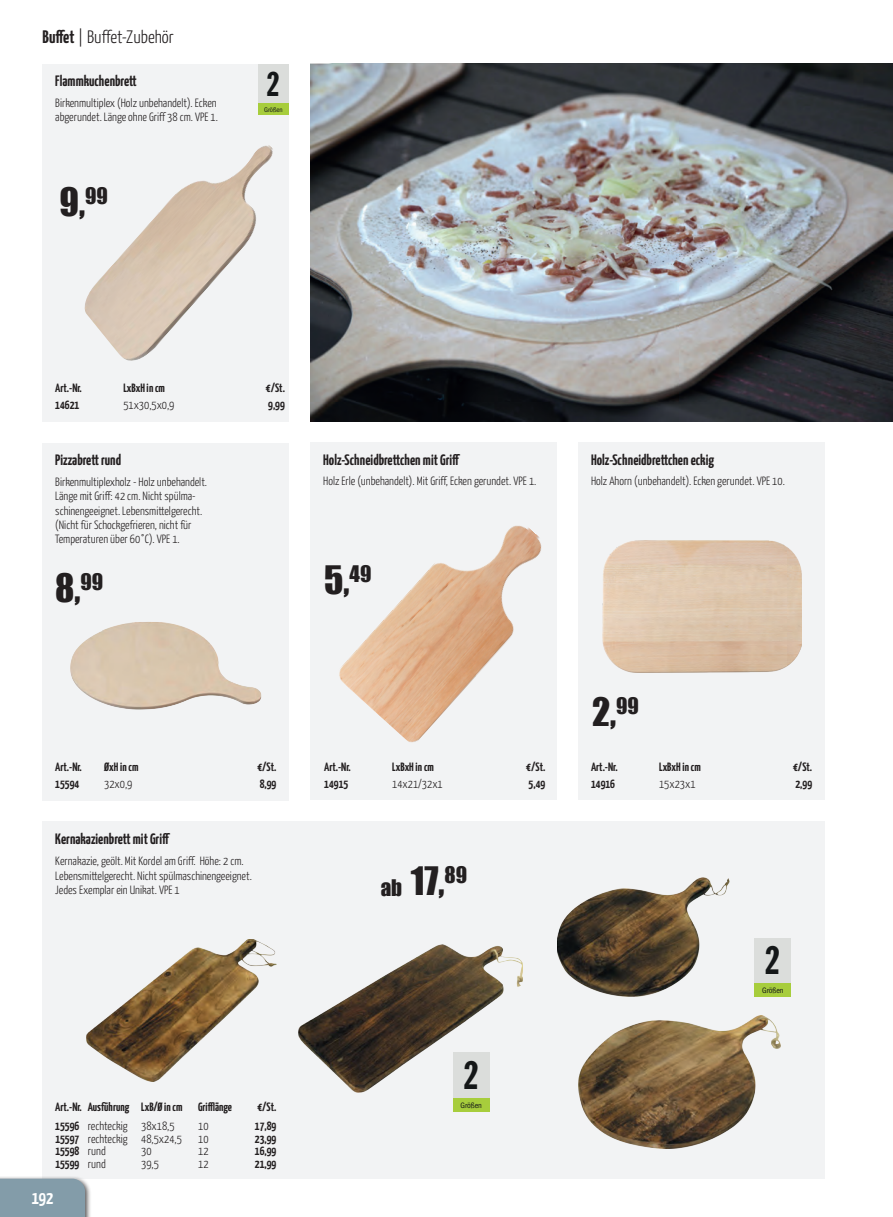
<style>
.page{position:relative;width:893px;height:1217px;background:#fff}
.page>*{position:absolute;margin:0;border:0;box-sizing:border-box;transform-origin:0 0}
.t1{font:41.7px "Franklin Original Pro X Cd";color:#141718}
.t2{font:36px "Impact";color:#231f20}
.t3{font:36px "Franklin Original Pro X Cd";color:#141718}
.t4{font:21px "Impact";color:#231f20}
.t5{font:300 18px "Yanone Kaffeesatz";color:#231f20}
.t6{font:700 18px "Yanone Kaffeesatz";color:#fff}
.t7{font:700 15px "Yanone Kaffeesatz";color:#231f20}
.t8{font:300 12px/14.4px "Yanone Kaffeesatz";color:#231f20}
.t9{font:700 12px "Yanone Kaffeesatz";color:#231f20}
.t10{font:8.1px "Franklin Gothic Pro Cd";color:#141718}
.t11{font:7.05px "Franklin Gothic Pro Cd";color:#141718}
.s1{font-weight:700}
.s2{font-size:36px}
.s3{font-weight:300}
</style>
<div class="page">
<div style="left:43px;top:443px;width:246px;height:357px;background:#f2f3f4"></div>
<img style="left:70px;top:622px;width:192px;height:87px">
<div style="left:310px;top:442px;width:247px;height:357px;background:#f2f3f4"></div>
<div style="left:578px;top:442px;width:247px;height:357px;background:#f2f3f4"></div>
<div style="left:43px;top:64px;width:246px;height:357px;background:#f2f3f4"></div>
<div style="left:258px;top:64px;width:31px;height:40px;background:#dbdddb"></div>
<div style="left:258px;top:104px;width:31px;height:11px;background:#a7cd3c"></div>
<img style="left:84px;top:145px;width:189px;height:216px">
<img style="left:339px;top:525px;width:203px;height:218px">
<img style="left:602px;top:540px;width:200px;height:132px">
<img style="left:310px;top:64px;width:583px;height:358px">
<div style="left:43px;top:821px;width:782px;height:357px;background:#f2f3f4"></div>
<img style="left:299px;top:944px;width:224px;height:148px">
<img style="left:579px;top:1015px;width:201px;height:133px">
<img style="left:557px;top:877px;width:172px;height:119px">
<div style="left:755px;top:937px;width:36px;height:46px;background:#dbdddb"></div>
<div style="left:755px;top:983px;width:36px;height:13px;background:#a7cd3c"></div>
<div style="left:453px;top:1052px;width:36px;height:46px;background:#dbdddb"></div>
<div style="left:453px;top:1098px;width:36px;height:13px;background:#a7cd3c"></div>
<img style="left:87px;top:939px;width:189px;height:142px">
<div style="left:0;top:1175px;width:92px;height:41px;background:#231f20;opacity:.75"></div>
<div style="left:0;top:1178px;width:85px;height:39px;background:#839ca9"></div>
<h3 class="t5" style="left:43px;top:25px;width:133px"><span class="s1">Buffet</span> | Buffet-Zubehör</h3>
<p class="t7" style="left:55px;top:70px;width:83px">Flammkuchenbrett</p>
<p class="t8" style="left:55px;top:95px;width:164px">Birkenmultiplex (Holz unbehandelt). Ecken abgerundet. Länge ohne Griff 38 cm. VPE 1.</p>
<h2 class="t2" style="left:60px;top:174px;width:50px">9,<sup>99</sup></h2>
<h2 class="t3" style="left:267px;top:64px;width:15px">2</h2>
<p class="t11" style="left:264px;top:104px;width:20px">Größen</p>
<p class="t9" style="left:55px;top:379px;width:28px">Art.-Nr.</p>
<p class="t9" style="left:123px;top:379px;width:43px">LxBxH in cm</p>
<p class="t9" style="left:266px;top:379px;width:21px">€/St.</p>
<p class="t9" style="left:55px;top:396px;width:26px">14621</p>
<p class="t8" style="left:123px;top:397px;width:53px">51x30,5x0,9</p>
<p class="t9" style="left:268px;top:396px;width:18px">9,99</p>
<p class="t7" style="left:55px;top:449px;width:67px">Pizzabrett rund</p>
<p class="t8" style="left:55px;top:474px;width:153px">Birkenmultiplexholz - Holz unbehandelt.<br>Länge mit Griff: 42 cm. Nicht spülma&shy;schinengeeignet. Lebensmittelgerecht. (Nicht für Schockgefrieren, nicht für Temperaturen über 60°C). VPE 1.</p>
<h2 class="t2" style="left:55px;top:559px;width:50px">8,<sup>99</sup></h2>
<p class="t7" style="left:323px;top:449px;width:138px">Holz-Schneidbrettchen mit Griff</p>
<p class="t8" style="left:323px;top:473px;width:215px">Holz Erle (unbehandelt). Mit Griff, Ecken gerundet. VPE 1.</p>
<h2 class="t2" style="left:324px;top:552px;width:49px">5,<sup>49</sup></h2>
<p class="t9" style="left:55px;top:758px;width:28px">Art.-Nr.</p>
<p class="t9" style="left:104px;top:758px;width:36px">ØxH in cm</p>
<p class="t9" style="left:257px;top:758px;width:21px">€/St.</p>
<p class="t9" style="left:55px;top:775px;width:26px">15594</p>
<p class="t8" style="left:104px;top:776px;width:30px">32x0,9</p>
<p class="t9" style="left:260px;top:775px;width:18px">8,99</p>
<p class="t7" style="left:55px;top:827px;width:116px">Kernakazienbrett mit Griff</p>
<p class="t8" style="left:55px;top:853px;width:198px">Kernakazie, geölt. Mit Kordel am Griff. Höhe: 2 cm.<br>Lebensmittelgerecht. Nicht spülmaschinengeeignet.<br>Jedes Exemplar ein Unikat. VPE 1</p>
<p class="t9" style="left:324px;top:757px;width:28px">Art.-Nr.</p>
<p class="t9" style="left:392px;top:757px;width:43px">LxBxH in cm</p>
<p class="t9" style="left:526px;top:757px;width:21px">€/St.</p>
<p class="t9" style="left:324px;top:774px;width:26px">14915</p>
<p class="t8" style="left:392px;top:775px;width:52px">14x21/32x1</p>
<p class="t9" style="left:529px;top:774px;width:18px">5,49</p>
<h3 class="t4" style="left:381px;top:864px;width:88px">ab <span class="s2">17,</span>89</h3>
<p class="t9" style="left:55px;top:1097px;width:129px">Art.-Nr. Ausführung LxB/Ø in cm</p>
<p class="t9" style="left:198px;top:1097px;width:35px">Grifflänge</p>
<p class="t9" style="left:257px;top:1097px;width:21px">€/St.</p>
<p class="t8" style="left:55px;top:1117px;width:121px"><span class="s1">15596</span> rechteckig 38x18,5</p>
<p class="t8" style="left:198px;top:1117px;width:12px">10</p>
<p class="t9" style="left:255px;top:1116px;width:23px">17,89</p>
<p class="t8" style="left:55px;top:1130px;width:128px"><span class="s1">15597</span> rechteckig 48,5x24,5</p>
<p class="t8" style="left:198px;top:1130px;width:12px">10</p>
<p class="t9" style="left:255px;top:1129px;width:23px">23,99</p>
<p class="t9" style="left:55px;top:1142px;width:52px">15598 <span class="s3">rund</span></p>
<p class="t8" style="left:141px;top:1143px;width:12px">30</p>
<p class="t8" style="left:198px;top:1143px;width:12px">12</p>
<p class="t9" style="left:255px;top:1142px;width:23px">16,99</p>
<p class="t9" style="left:55px;top:1155px;width:52px">15599 <span class="s3">rund</span></p>
<p class="t8" style="left:141px;top:1156px;width:19px">39,5</p>
<p class="t8" style="left:198px;top:1156px;width:12px">12</p>
<p class="t9" style="left:255px;top:1155px;width:23px">21,99</p>
<h3 class="t6" style="left:32px;top:1185px;width:23px">192</h3>
<h1 class="t1" style="left:463px;top:1052px;width:17px">2</h1>
<p class="t10" style="left:461px;top:1098px;width:23px">Größen</p>
<p class="t7" style="left:591px;top:449px;width:125px">Holz-Schneidbrettchen eckig</p>
<p class="t8" style="left:591px;top:473px;width:195px">Holz Ahorn (unbehandelt). Ecken gerundet. VPE 10.</p>
<h2 class="t2" style="left:592px;top:684px;width:48px">2,<sup>99</sup></h2>
<p class="t9" style="left:591px;top:757px;width:28px">Art.-Nr.</p>
<p class="t9" style="left:659px;top:757px;width:43px">LxBxH in cm</p>
<p class="t9" style="left:793px;top:757px;width:21px">€/St.</p>
<p class="t9" style="left:591px;top:774px;width:26px">14916</p>
<p class="t8" style="left:659px;top:775px;width:38px">15x23x1</p>
<p class="t9" style="left:795px;top:774px;width:18px">2,99</p>
<h1 class="t1" style="left:765px;top:937px;width:17px">2</h1>
<p class="t10" style="left:762px;top:983px;width:23px">Größen</p>
</div>
